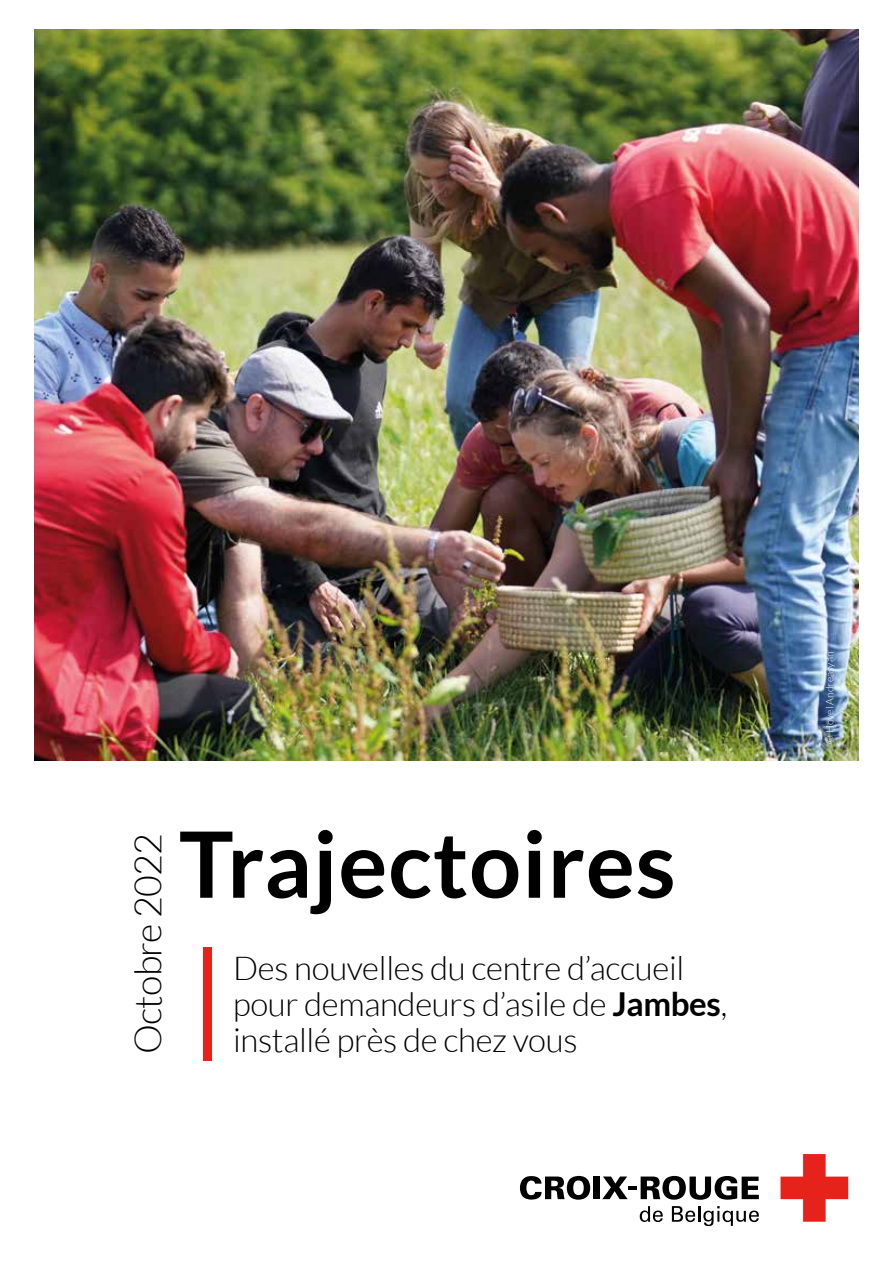
<style>
.page{position:relative;width:893px;height:1263px;background:#fff}
.page>*{position:absolute;margin:0;border:0;box-sizing:border-box;transform-origin:0 0}
.t1{font:700 91.5px "Lato";letter-spacing:.01em;color:#000}
.t2{font:300 37.5px "Lato";letter-spacing:-.02em;color:#000}
.t3{font:300 33px/36px "Lato";letter-spacing:-.01em;color:#000}
.t4{font:300 10.5px "Lato";color:#fff}
.s1{font-weight:700}
</style>
<div class="page">
<svg style="left:780px;top:1154px;width:68px;height:68px"></svg>
<svg style="left:520px;top:1175px;width:70px;height:25px"></svg>
<div style="left:593px;top:1176px;width:7px;height:23px;background:#000"></div>
<svg style="left:602px;top:1175px;width:157px;height:51px"></svg>
<div style="left:203px;top:947px;width:9px;height:114px;background:#e5231b"></div>
<img style="left:34px;top:29px;width:825px;height:732px">
<p class="t2" style="left:128px;top:1054px;width:223px;rotate:-90deg">Octobre 2022</p>
<h1 class="t1" style="left:179px;top:812px;width:498px">Trajectoires</h1>
<p class="t3" style="left:233px;top:950px;width:496px">Des nouvelles du centre d’accueil pour demandeurs d’asile de <span class="s1">Jambes</span>, installé près de chez vous</p>
<p class="t4" style="left:824px;top:744px;width:94px;rotate:-90deg">© Hovel Andreasyan</p>
</div>
